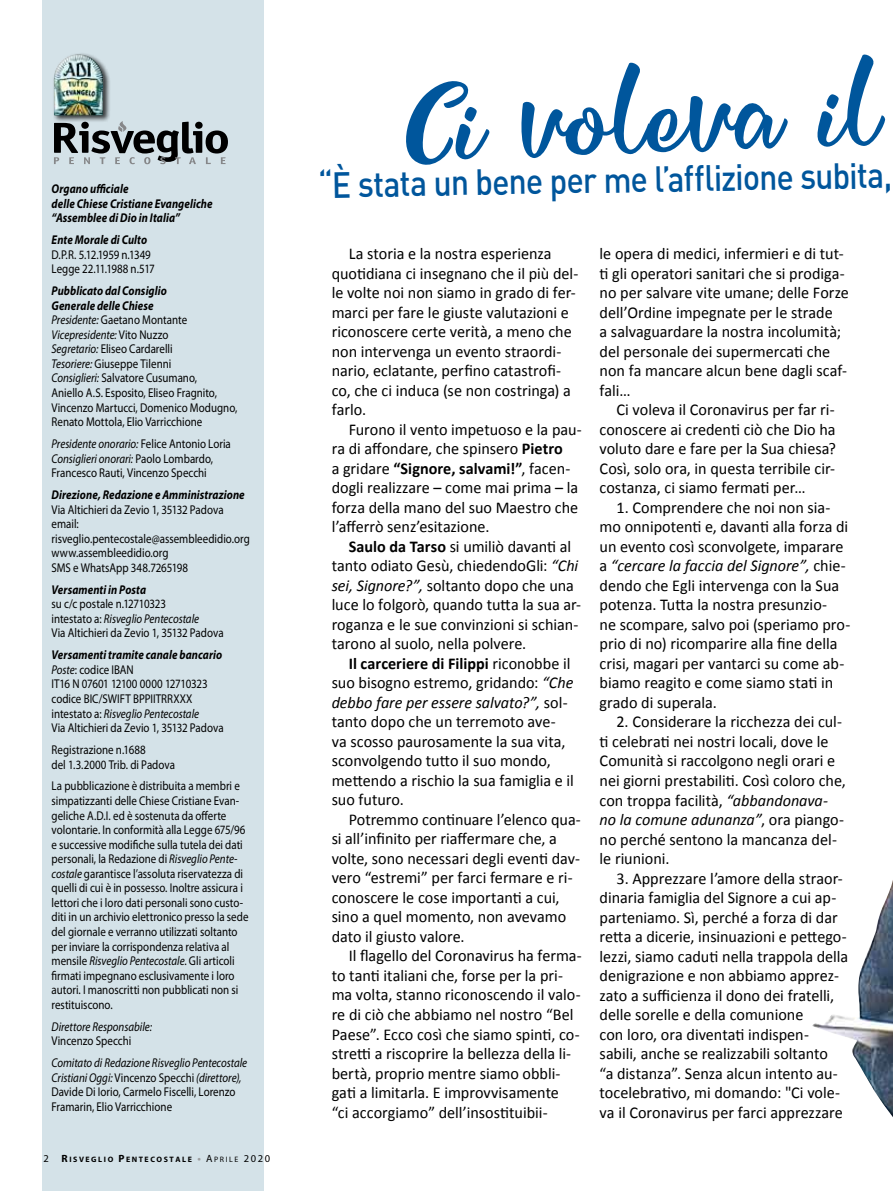
<style>
.page{position:relative;width:893px;height:1191px;background:#fff}
.page>*{position:absolute;margin:0;border:0;box-sizing:border-box;transform-origin:0 0}
.t1{font:700 97.2px "Fredly";color:#00569c;scale:.88 1}
.t2{font:500 36px "DIN";color:#00569c;scale:.89 1}
.t3{font:16.5px/19.5px "Calibri";color:#000}
.t4{font:12.75px/14.5px "Myriad Pro";color:#000;scale:.86 1}
.t5{font:italic 700 12.75px/14.5px "Myriad Pro";letter-spacing:.005em;color:#000;scale:.86 1}
.t6{font:italic 12.75px "Myriad Pro";color:#000;scale:.86 1}
.t7{font:700 7.8px "Myriad Pro";letter-spacing:.2em;color:#000}
.s1{font-weight:700;font-style:italic}
.s2{font-style:italic}
.s3{font-weight:400;font-size:10.5px}
.s4{font-size:10.5px}
.s5{font-size:10.5px;color:#9c9d9f}
.s6{font-weight:400}
.s7{font-weight:700}
</style>
<div class="page">
<div style="left:43px;top:0;width:221px;height:1191px;background:#d4e2e8"></div>
<img style="left:812px;top:880px;width:81px;height:237px">
<div style="left:52px;top:53px;width:59px;height:70px;background:#000;opacity:.75"></div>
<img style="left:54px;top:54px;width:49px;height:61px">
<svg style="left:54px;top:121px;width:174px;height:43px"></svg>
<p class="t5" style="left:52px;top:181px;width:189px">Organo ufficiale<br>delle Chiese Cristiane Evangeliche “Assemblee di Dio in Italia”</p>
<p class="t5" style="left:52px;top:232px;width:113px">Ente Morale di Culto</p>
<p class="t4" style="left:52px;top:247px;width:122px">D.P.R. 5.12.1959 n.1349<br>Legge 22.11.1988 n.517</p>
<p class="t4" style="left:52px;top:283px;width:218px"><span class="s1">Pubblicato dal Consiglio<br>Generale delle Chiese<br></span><span class="s2">Presidente:</span> Gaetano Montante<br><span class="s2">Vicepresidente:</span> Vito Nuzzo<br><span class="s2">Segretario:</span> Eliseo Cardarelli<br><span class="s2">Tesoriere:</span> Giuseppe Tilenni<br><span class="s2">Consiglieri:</span> Salvatore Cusumano,<br>Aniello A.S. Esposito, Eliseo Fragnito,<br>Vincenzo Martucci, Domenico Modugno,<br>Renato Mottola, Elio Varricchione</p>
<p class="t4" style="left:52px;top:436px;width:210px"><span class="s2">Presidente onorario:</span> Felice Antonio Loria<br><span class="s2">Consiglieri onorari:</span> Paolo Lombardo,<br>Francesco Rauti, Vincenzo Specchi</p>
<p class="t5" style="left:52px;top:487px;width:226px">Direzione, Redazione e Amministrazione</p>
<p class="t4" style="left:52px;top:502px;width:232px">Via Altichieri da Zevio 1, 35132 Padova email: risveglio.pentecostale@assembleedidio.org www.assembleedidio.org<br>SMS e WhatsApp 348.7265198</p>
<p class="t5" style="left:52px;top:582px;width:111px">Versamenti in Posta</p>
<p class="t4" style="left:52px;top:596px;width:202px">su c/c postale n.12710323<br>intestato a: <span class="s2">Risveglio Pentecostale<br></span>Via Altichieri da Zevio 1, 35132 Padova</p>
<p class="t4" style="left:52px;top:647px;width:202px"><span class="s1">Versamenti tramite canale bancario<br></span><span class="s2">Poste</span>: codice IBAN<br>IT16 N 07601 12100 0000 12710323 codice BIC/SWIFT BPPIITRRXXX intestato a: <span class="s2">Risveglio Pentecostale<br></span>Via Altichieri da Zevio 1, 35132 Padova</p>
<p class="t4" style="left:52px;top:742px;width:145px">Registrazione n.1688<br>del 1.3.2000 Trib. di Padova</p>
<p class="t4" style="left:52px;top:778px;width:231px">La pubblicazione è distribuita a membri e simpatizzanti delle Chiese Cristiane Evan&shy;geliche A.D.I. ed è sostenuta da offerte volontarie. In conformità alla Legge 675/96 e successive modifiche sulla tutela dei dati personali, la Redazione di <span class="s2">Risveglio Pente&shy;costale</span> garantisce l’assoluta riservatezza di quelli di cui è in possesso. Inoltre assicura i lettori che i loro dati personali sono custo&shy;diti in un archivio elettronico presso la sede del giornale e verranno utilizzati soltanto per inviare la corrispondenza relativa al mensile <span class="s2">Risveglio Pentecostale</span>. Gli articoli firmati impegnano esclusivamente i loro autori. I manoscritti non pubblicati non si restituiscono.</p>
<p class="t6" style="left:52px;top:1018px;width:118px">Direttore Responsabile:</p>
<p class="t4" style="left:52px;top:1033px;width:94px">Vincenzo Specchi</p>
<p class="t4" style="left:52px;top:1055px;width:229px"><span class="s2">Comitato di Redazione Risveglio Pentecostale Cristiani Oggi:</span> Vincenzo Specchi <span class="s2">(direttore), </span>Davide Di Iorio, Carmelo Fiscelli, Lorenzo Framarin, Elio Varricchione</p>
<p class="t7" style="left:44px;top:1154px;width:228px"><span class="s3">2</span> <span class="s4">R</span>ISVEGLIO <span class="s4">P</span>ENTECOSTALE <span class="s5">•</span> <span class="s3">A</span><span class="s6">prile</span> <span class="s3">2020</span></p>
<h1 class="t1" style="left:403px;top:70px;width:543px;rotate:-2deg">Ci voleva il</h1>
<h2 class="t2" style="left:318px;top:162px;width:647px;rotate:-1deg">“È stata un bene per me l’affl izione subita,</h2>
<p class="t3" style="left:332px;top:243px;width:248px;text-indent:17px">La storia e la nostra esperienza quotidiana ci insegnano che il più del&shy;le volte noi non siamo in grado di fer&shy;marci per fare le giuste valutazioni e riconoscere certe verità, a meno che non intervenga un evento straordi&shy;nario, eclatante, perfino catastrofi&shy;co, che ci induca (se non costringa) a farlo.</p>
<p class="t3" style="left:332px;top:419px;width:252px;text-indent:17px">Furono il vento impetuoso e la pau&shy;ra di affondare, che spinsero <span class="s7">Pietro<br></span>a gridare <span class="s7">“Signore, salvami!”</span>, facen&shy;dogli realizzare – come mai prima – la forza della mano del suo Maestro che l’afferrò senz’esitazione.</p>
<p class="t3" style="left:332px;top:536px;width:251px;text-indent:17px"><span class="s7">Saulo da Tarso</span> si umiliò davanti al tanto odiato Gesù, chiedendoGli: <span class="s2">“Chi sei, Signore?”,</span> soltanto dopo che una luce lo folgorò, quando tutta la sua ar&shy;roganza e le sue convinzioni si schian&shy;tarono al suolo, nella polvere.</p>
<p class="t3" style="left:332px;top:653px;width:244px;text-indent:17px"><span class="s7">Il carceriere di Filippi</span> riconobbe il suo bisogno estremo, gridando: <span class="s2">“Che debbo fare per essere salvato?”,</span> sol&shy;tanto dopo che un terremoto ave&shy;va scosso paurosamente la sua vita, sconvolgendo tutto il suo mondo, mettendo a rischio la sua famiglia e il suo futuro.</p>
<p class="t3" style="left:332px;top:809px;width:251px;text-indent:17px">Potremmo continuare l’elenco qua&shy;si all’infinito per riaffermare che, a volte, sono necessari degli eventi dav&shy;vero “estremi” per farci fermare e ri&shy;conoscere le cose importanti a cui, sino a quel momento, non avevamo dato il giusto valore.</p>
<p class="t3" style="left:332px;top:945px;width:252px;text-indent:17px">Il flagello del Coronavirus ha ferma&shy;to tanti italiani che, forse per la pri&shy;ma volta, stanno riconoscendo il valo&shy;re di ciò che abbiamo nel nostro “Bel Paese”. Ecco così che siamo spinti, co&shy;stretti a riscoprire la bellezza della li&shy;bertà, proprio mentre siamo obbli&shy;gati a limitarla. E improvvisamente<br>“ci accorgiamo” dell’insostituibi -</p>
<p class="t3" style="left:600px;top:243px;width:251px">le opera di medici, infermieri e di tut&shy;ti gli operatori sanitari che si prodiga&shy;no per salvare vite umane; delle Forze dell’Ordine impegnate per le strade<br>a salvaguardare la nostra incolumità; del personale dei supermercati che non fa mancare alcun bene dagli scaf&shy;fali…</p>
<p class="t3" style="left:600px;top:399px;width:238px;text-align:justify;text-indent:17px">Ci voleva il Coronavirus per far ri&shy;conoscere ai credenti ciò che Dio ha voluto dare e fare per la Sua chiesa?<br>Così, solo ora, in questa terribile cir&shy;costanza, ci siamo fermati per…</p>
<p class="t3" style="left:600px;top:497px;width:252px;text-indent:17px">1. Comprendere che noi non sia&shy;mo onnipotenti e, davanti alla forza di un evento così sconvolgete, imparare a <span class="s2">“cercare la faccia del Signore”,</span> chie&shy;dendo che Egli intervenga con la Sua potenza. Tutta la nostra presunzio-<br>ne scompare, salvo poi (speriamo pro&shy;prio di no) ricomparire alla fine della crisi, magari per vantarci su come ab&shy;biamo reagito e come siamo stati in grado di superala.</p>
<p class="t3" style="left:600px;top:711px;width:248px;text-indent:17px">2. Considerare la ricchezza dei cul&shy;ti celebrati nei nostri locali, dove le Comunità si raccolgono negli orari e nei giorni prestabiliti. Così coloro che, con troppa facilità, <span class="s2">“abbandonava&shy;no la comune adunanza”</span>, ora piango&shy;no perché sentono la mancanza del&shy;le riunioni.</p>
<p class="t3" style="left:600px;top:867px;width:250px;text-indent:17px">3. Apprezzare l’amore della straor&shy;dinaria famiglia del Signore a cui ap&shy;parteniamo. Sì, perché a forza di dar retta a dicerie, insinuazioni e pettego&shy;lezzi, siamo caduti nella trappola della denigrazione e non abbiamo apprez&shy;zato a sufficienza il dono dei fratelli, delle sorelle e della comunione<br>con loro, ora diventati indispen&shy;sabili, anche se realizzabili soltanto<br>“a distanza”. Senza alcun intento au&shy;tocelebrativo, mi domando: "Ci vole&shy;va il Coronavirus per farci apprezzare</p>
</div>
